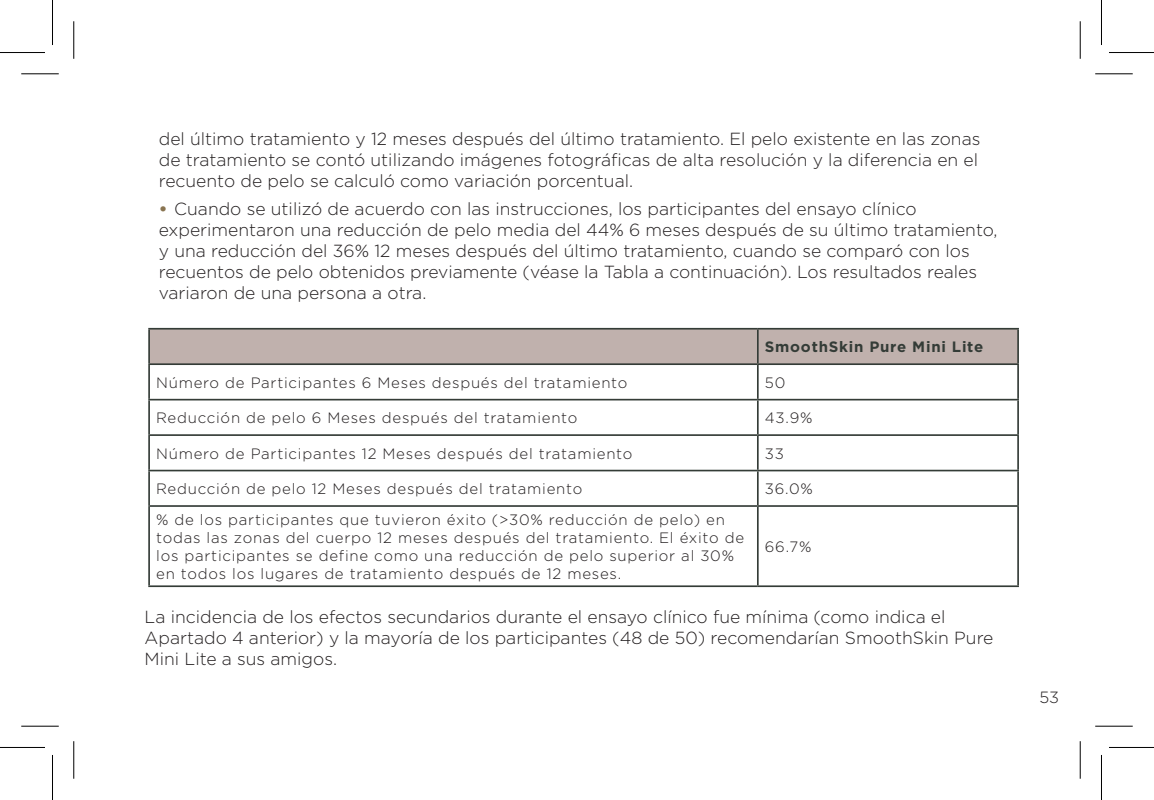
<style>
.page{position:relative;width:1154px;height:800px;background:#fff}
.page>*{position:absolute;margin:0;border:0;box-sizing:border-box;transform-origin:0 0}
.Body_copy{font:300 17.5px/21px "Gotham";color:#231f20}
.t1{font:300 16.25px "Gotham";color:#231f20}
.Chart_copy{font:300 15px/18px "Gotham";letter-spacing:.05em;color:#231f20}
.Body_Copy_5pt{font:700 15px "Gotham";letter-spacing:.05em;color:#343c37}
.Body_Copy_5pt-2{font:300 15px "Gotham";letter-spacing:.05em;color:#231f20}
.s1{font-weight:700;color:#897450}
</style>
<div class="page">
<div style="left:150px;top:329px;width:867px;height:34px;background:#c0b1ad"></div>
<hr style="left:148px;top:328px;width:610px;height:1px;background:#343c37">
<hr style="left:148px;top:329px;width:2px;height:34px;background:#343c37">
<hr style="left:758px;top:328px;width:261px;height:1px;background:#343c37">
<hr style="left:757px;top:329px;width:2px;height:34px;background:#343c37">
<hr style="left:1017px;top:329px;width:2px;height:34px;background:#343c37">
<hr style="left:758px;top:363px;width:261px;height:2px;background:#343c37">
<hr style="left:1017px;top:365px;width:2px;height:34px;background:#343c37">
<hr style="left:758px;top:399px;width:261px;height:1px;background:#343c37">
<hr style="left:1017px;top:400px;width:2px;height:34px;background:#343c37">
<hr style="left:758px;top:434px;width:261px;height:2px;background:#343c37">
<hr style="left:1017px;top:436px;width:2px;height:33px;background:#343c37">
<hr style="left:758px;top:469px;width:261px;height:2px;background:#343c37">
<hr style="left:1017px;top:471px;width:2px;height:34px;background:#343c37">
<hr style="left:758px;top:505px;width:261px;height:2px;background:#343c37">
<hr style="left:1017px;top:507px;width:2px;height:78px;background:#343c37">
<hr style="left:758px;top:585px;width:261px;height:2px;background:#343c37">
<hr style="left:148px;top:363px;width:610px;height:2px;background:#343c37">
<hr style="left:148px;top:365px;width:2px;height:34px;background:#343c37">
<hr style="left:757px;top:365px;width:2px;height:34px;background:#343c37">
<hr style="left:148px;top:399px;width:610px;height:1px;background:#343c37">
<hr style="left:148px;top:400px;width:2px;height:34px;background:#343c37">
<hr style="left:757px;top:400px;width:2px;height:34px;background:#343c37">
<hr style="left:148px;top:434px;width:610px;height:2px;background:#343c37">
<hr style="left:148px;top:436px;width:2px;height:33px;background:#343c37">
<hr style="left:757px;top:436px;width:2px;height:33px;background:#343c37">
<hr style="left:148px;top:469px;width:610px;height:2px;background:#343c37">
<hr style="left:148px;top:471px;width:2px;height:34px;background:#343c37">
<hr style="left:757px;top:471px;width:2px;height:34px;background:#343c37">
<hr style="left:148px;top:505px;width:610px;height:2px;background:#343c37">
<hr style="left:148px;top:507px;width:2px;height:78px;background:#343c37">
<hr style="left:757px;top:507px;width:2px;height:78px;background:#343c37">
<hr style="left:148px;top:585px;width:610px;height:2px;background:#343c37">
<svg style="left:1079px;top:21px;width:1px;height:38px"></svg>
<svg style="left:1079px;top:741px;width:1px;height:37px"></svg>
<hr style="left:21px;top:73px;width:38px;height:1px;background:#000">
<hr style="left:1095px;top:73px;width:38px;height:1px;background:#000">
<hr style="left:21px;top:725px;width:38px;height:1px;background:#000">
<hr style="left:1095px;top:725px;width:38px;height:1px;background:#000">
<hr style="left:73px;top:21px;width:1px;height:38px;background:#000">
<hr style="left:73px;top:741px;width:1px;height:37px;background:#000">
<hr style="left:1080px;top:21px;width:1px;height:38px;background:#000">
<hr style="left:1080px;top:741px;width:1px;height:37px;background:#000">
<hr style="left:0;top:52px;width:45px;height:1px;background:#000">
<hr style="left:1109px;top:52px;width:45px;height:1px;background:#000">
<hr style="left:0;top:747px;width:45px;height:1px;background:#000">
<hr style="left:1109px;top:747px;width:45px;height:1px;background:#000">
<hr style="left:52px;top:0;width:1px;height:45px;background:#000">
<hr style="left:52px;top:754px;width:1px;height:45px;background:#000">
<hr style="left:1101px;top:0;width:1px;height:45px;background:#000">
<hr style="left:1101px;top:754px;width:1px;height:45px;background:#000">
<p class="Body_copy" style="left:159px;top:127px;width:823px">del último tratamiento y 12 meses después del último tratamiento. El pelo existente en las zonas de tratamiento se contó utilizando imágenes fotográficas de alta resolución y la diferencia en el recuento de pelo se calculó como variación porcentual.</p>
<p class="Body_copy" style="left:159px;top:197px;width:840px"><span class="s1">•</span> Cuando se utilizó de acuerdo con las instrucciones, los participantes del ensayo clínico experimentaron una reducción de pelo media del 44% 6 meses después de su último tratamiento, y una reducción del 36% 12 meses después del último tratamiento, cuando se comparó con los recuentos de pelo obtenidos previamente (véase la Tabla a continuación). Los resultados reales variaron de una persona a otra.</p>
<p class="Body_Copy_5pt" style="left:765px;top:337px;width:220px">SmoothSkin Pure Mini Lite</p>
<p class="Chart_copy" style="left:156px;top:373px;width:473px">Número de Participantes 6 Meses después del tratamiento</p>
<p class="Body_Copy_5pt-2" style="left:765px;top:373px;width:22px">50</p>
<p class="Chart_copy" style="left:156px;top:408px;width:423px">Reducción de pelo 6 Meses después del tratamiento</p>
<p class="Body_Copy_5pt-2" style="left:765px;top:408px;width:49px">43.9%</p>
<p class="Chart_copy" style="left:156px;top:444px;width:478px">Número de Participantes 12 Meses después del tratamiento</p>
<p class="Body_Copy_5pt-2" style="left:765px;top:444px;width:21px">33</p>
<p class="Chart_copy" style="left:156px;top:479px;width:428px">Reducción de pelo 12 Meses después del tratamiento</p>
<p class="Body_Copy_5pt-2" style="left:765px;top:479px;width:49px">36.0%</p>
<p class="Chart_copy" style="left:156px;top:510px;width:589px">% de los participantes que tuvieron éxito (&gt;30% reducción de pelo) en todas las zonas del cuerpo 12 meses después del tratamiento. El éxito de los participantes se define como una reducción de pelo superior al 30% en todos los lugares de tratamiento después de 12 meses.</p>
<p class="Body_Copy_5pt-2" style="left:765px;top:537px;width:48px">66.7%</p>
<p class="Body_copy" style="left:145px;top:605px;width:850px">La incidencia de los efectos secundarios durante el ensayo clínico fue mínima (como indica el<br>Apartado 4 anterior) y la mayoría de los participantes (48 de 50) recomendarían SmoothSkin Pure<br>Mini Lite a sus amigos.</p>
<p class="t1" style="left:1039px;top:686px;width:21px">53</p>
</div>
